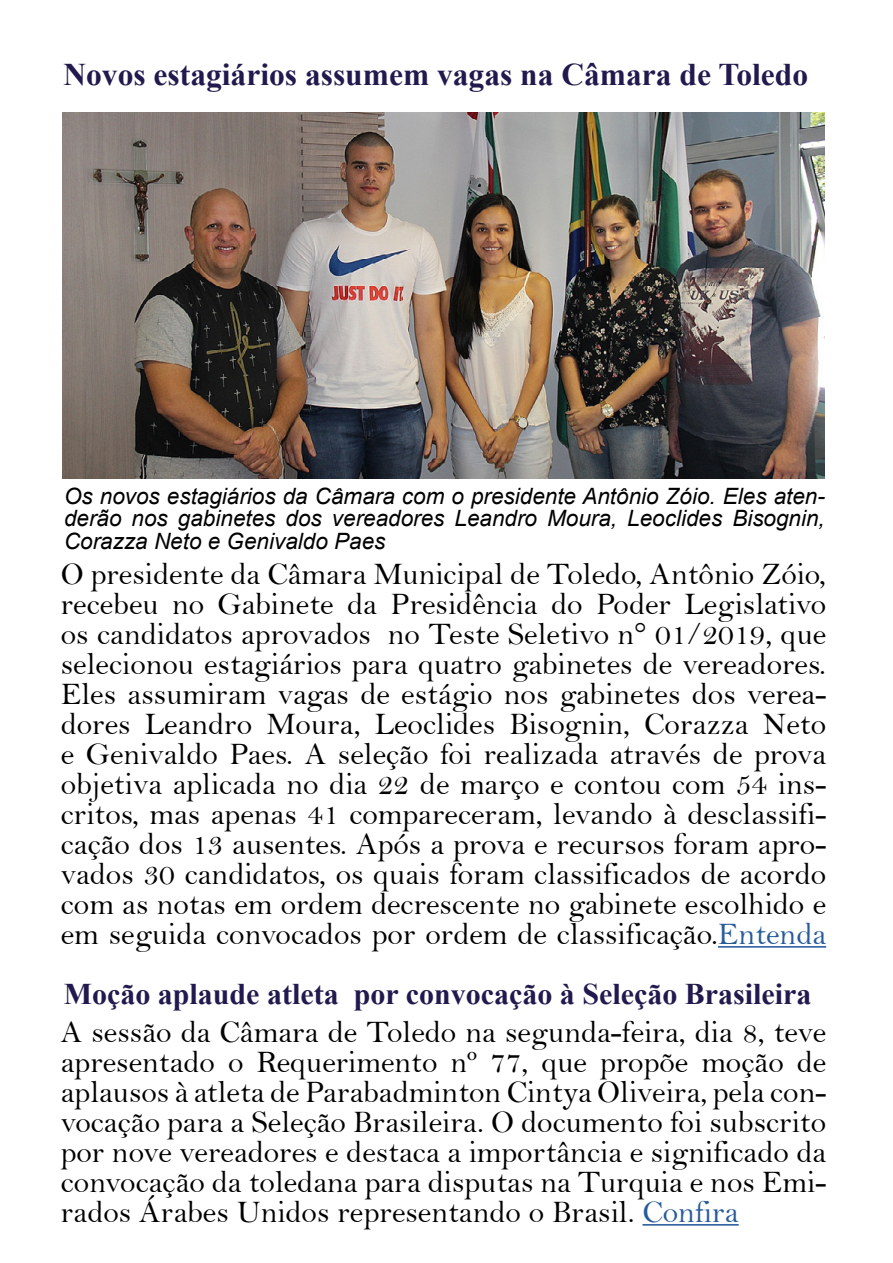
<style>
.page{position:relative;width:893px;height:1263px;background:#fff}
.page>*{position:absolute;margin:0;border:0;box-sizing:border-box;transform-origin:0 0}
.t1{font:31.5px/30px "Bell";color:#000;text-align:justify}
.t2{font:700 31.5px "Times New Roman";color:#221a4e}
.t3{font:700 30px "Times New Roman";color:#221a4e}
.t4{font:italic 22.5px/22.5px "Arial";color:#000;text-align:justify}
.s1{color:#275b9b}
</style>
<div class="page">
<hr style="left:718px;top:946px;width:108px;height:2px;background:#275b9b">
<img style="left:62px;top:113px;width:763px;height:365px">
<hr style="left:642px;top:1224px;width:97px;height:1px;background:#275b9b">
<p class="t2" style="left:63px;top:52px;width:746px">Novos estagiários assumem vagas na Câmara de Toledo</p>
<p class="t4" style="left:64px;top:485px;width:762px">Os novos estagiários da Câmara com o presidente Antônio Zóio. Eles aten&shy;derão nos gabinetes dos vereadores Leandro Moura, Leoclides Bisognin, Corazza Neto e Genivaldo Paes</p>
<p class="t1" style="left:61px;top:558px;width:767px">O presidente da Câmara Municipal de Toledo, Antônio Zóio, recebeu no Gabinete da Presidência do Poder Legislativo os candidatos aprovados no Teste Seletivo n° 01/2019, que selecionou estagiários para quatro gabinetes de vereadores.<br>Eles assumiram vagas de estágio nos gabinetes dos verea&shy;dores Leandro Moura, Leoclides Bisognin, Corazza Neto e Genivaldo Paes. A seleção foi realizada através de prova objetiva aplicada no dia 22 de março e contou com 54 ins&shy;critos, mas apenas 41 compareceram, levando à desclassifi&shy;cação dos 13 ausentes. Após a prova e recursos foram apro&shy;vados 30 candidatos, os quais foram classificados de acordo com as notas em ordem decrescente no gabinete escolhido e em seguida convocados por ordem de classificação.<span class="s1">Entenda</span></p>
<p class="t3" style="left:64px;top:972px;width:749px">Moção aplaude atleta por convocação à Seleção Brasileira</p>
<p class="t1" style="left:61px;top:1016px;width:767px">A sessão da Câmara de Toledo na segunda-feira, dia 8, teve apresentado o Requerimento nº 77, que propõe moção de aplausos à atleta de Parabadminton Cintya Oliveira, pela con&shy;vocação para a Seleção Brasileira. O documento foi subscrito por nove vereadores e destaca a importância e significado da convocação da toledana para disputas na Turquia e nos Emi&shy;rados Árabes Unidos representando o Brasil. <span class="s1">Confira</span></p>
</div>
